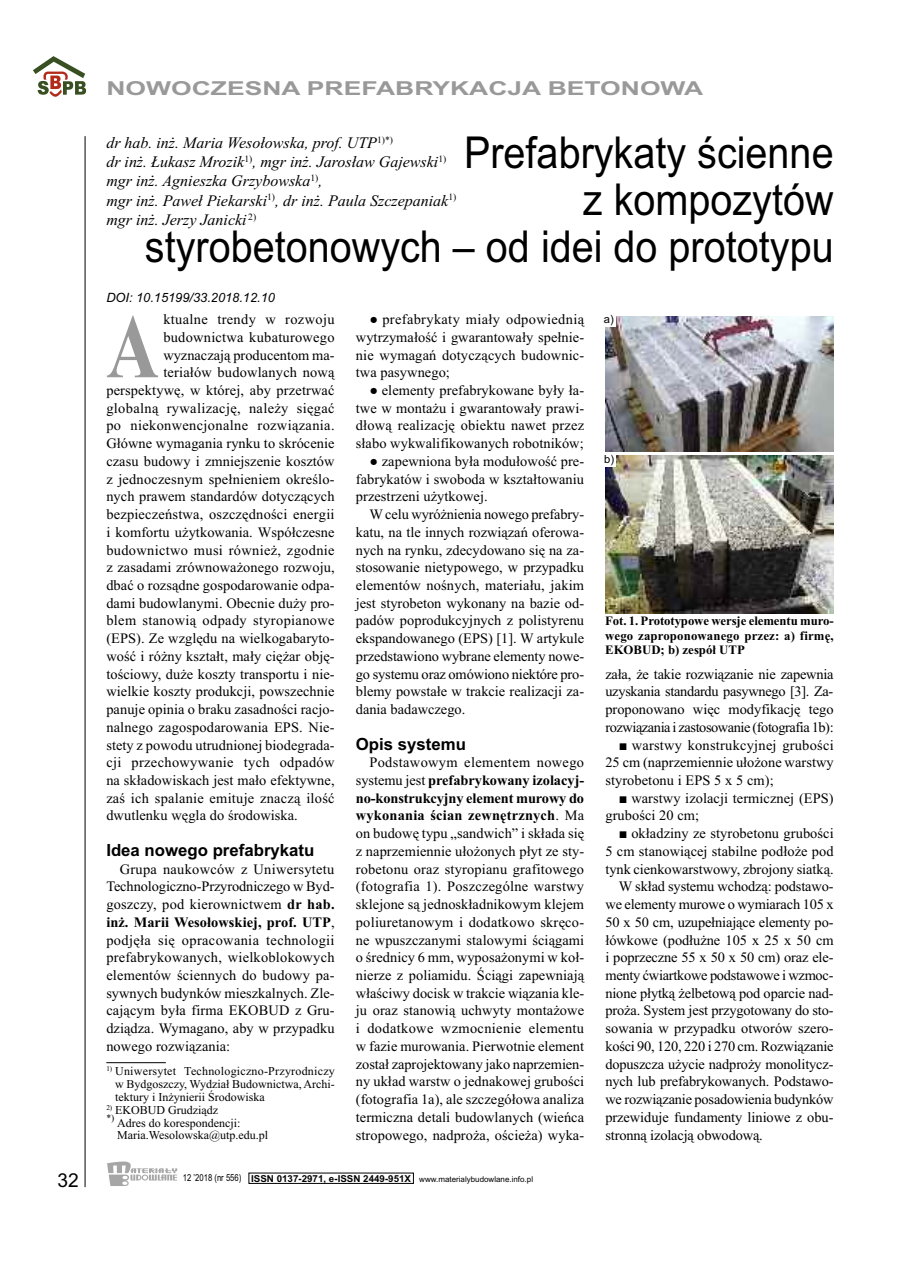
<style>
.page{position:relative;width:906px;height:1268px;background:#fff}
.page>*{position:absolute;margin:0;border:0;box-sizing:border-box;transform-origin:0 0}
.t1{font:700 91.05px "Times New Roman";color:#999;scale:.8 1}
.t2{font:43.95px/47px "Arial";color:#000;text-align:right;scale:.9 1}
.t3{font:700 19.2px "Arial";color:#999;scale:1.38 1}
.t4{font:19.2px "Arial";color:#000}
.t5{font:700 16.8px "Arial";color:#000}
.t6{font:italic 16.05px/19.2px "Times New Roman";color:#000}
.t7{font:14.4px/17.7px "Times New Roman";letter-spacing:.005em;color:#000;text-align:justify}
.t8{font:14.4px "Times New Roman";letter-spacing:.025em;color:#000}
.t9{font:14.4px "Times New Roman";letter-spacing:-.015em;color:#000}
.t10{font:700 12.75px/14.4px "Times New Roman";letter-spacing:.01em;color:#000;text-align:justify}
.t11{font:italic 12.75px "Arial";color:#000}
.t12{font:12px/12.8px "Times New Roman";color:#000;text-align:justify}
.t13{font:11.25px "Arial";color:#000}
.t14{font:7.95px "Arial";color:#000}
.s1{font-weight:700}
.s2{font-size:9.6px}
.s3{font-weight:700;font-size:9.6px}
</style>
<div class="page">
<hr style="left:85px;top:136px;width:1px;height:1050px;background:#000">
<svg style="left:107px;top:1161px;width:70px;height:24px"></svg>
<svg style="left:33px;top:56px;width:53px;height:41px"></svg>
<hr style="left:106px;top:1062px;width:60px;height:1px;background:#000">
<img style="left:605px;top:316px;width:228px;height:135px">
<img style="left:605px;top:455px;width:228px;height:158px">
<div style="left:604px;top:315px;width:11px;height:12px;background:#fff"></div>
<div style="left:604px;top:455px;width:11px;height:11px;background:#fff"></div>
<h3 class="t3" style="left:106px;top:77px;width:434px">NOWOCZESNA PREFABRYKACJA BETONOWA</h3>
<p class="t6" style="left:106px;top:133px;width:351px">dr hab. inż. Maria Wesołowska, prof. UTP<sup>1)*)<br></sup>dr inż. Łukasz Mrozik<sup>1)</sup>, mgr inż. Jarosław Gajewski<sup>1) </sup>mgr inż. Agnieszka Grzybowska<sup>1)</sup>,<br>mgr inż. Paweł Piekarski<sup>1)</sup>, dr inż. Paula Szczepaniak<sup>1) </sup>mgr inż. Jerzy Janicki <sup>2)</sup></p>
<h2 class="t2" style="left:145px;top:129px;width:766px">Prefabrykaty ścienne<br>z kompozytów<br>styrobetonowych – od idei do prototypu</h2>
<p class="t11" style="left:106px;top:290px;width:170px">DOI: 10.15199/33.2018.12.10</p>
<h1 class="t1" style="left:106px;top:292px;width:67px">A</h1>
<p class="t8" style="left:163px;top:310px;width:173px">ktualne trendy w rozwoju</p>
<p class="t7" style="left:163px;top:328px;width:173px">budownictwa kubaturowego</p>
<p class="t7" style="left:163px;top:345px;width:173px">wyznaczają producentom ma-</p>
<p class="t7" style="left:163px;top:363px;width:173px">teriałów budowlanych nową</p>
<p class="t7" style="left:106px;top:381px;width:230px">perspektywę, w której, aby przetrwać</p>
<p class="t8" style="left:106px;top:399px;width:230px">globalną rywalizację, należy sięgać</p>
<p class="t8" style="left:106px;top:417px;width:230px">po niekonwencjonalne rozwiązania.</p>
<p class="t7" style="left:106px;top:434px;width:230px">Główne wymagania rynku to skrócenie</p>
<p class="t7" style="left:106px;top:452px;width:230px">czasu budowy i zmniejszenie kosztów</p>
<p class="t7" style="left:106px;top:469px;width:230px">z jednoczesnym spełnieniem określo-</p>
<p class="t7" style="left:106px;top:487px;width:230px">nych prawem standardów dotyczących</p>
<p class="t7" style="left:106px;top:505px;width:230px">bezpieczeństwa, oszczędności energii</p>
<p class="t7" style="left:106px;top:523px;width:230px">i komfortu użytkowania. Współczesne</p>
<p class="t8" style="left:106px;top:541px;width:230px">budownictwo musi również, zgodnie</p>
<p class="t7" style="left:106px;top:558px;width:230px">z zasadami zrównoważonego rozwoju,</p>
<p class="t7" style="left:106px;top:576px;width:230px">dbać o rozsądne gospodarowanie odpa-</p>
<p class="t7" style="left:106px;top:593px;width:230px">dami budowlanymi. Obecnie duży pro-</p>
<p class="t8" style="left:106px;top:612px;width:230px">blem stanowią odpady styropianowe</p>
<p class="t7" style="left:106px;top:629px;width:230px">(EPS). Ze względu na wielkogabaryto-</p>
<p class="t7" style="left:106px;top:647px;width:230px">wość i różny kształt, mały ciężar obję-</p>
<p class="t7" style="left:106px;top:664px;width:230px">tościowy, duże koszty transportu i nie-</p>
<p class="t7" style="left:106px;top:682px;width:230px">wielkie koszty produkcji, powszechnie</p>
<p class="t7" style="left:106px;top:700px;width:230px">panuje opinia o braku zasadności racjo-</p>
<p class="t7" style="left:106px;top:717px;width:230px">nalnego zagospodarowania EPS. Nie-</p>
<p class="t7" style="left:106px;top:735px;width:230px">stety z powodu utrudnionej biodegrada-</p>
<p class="t8" style="left:106px;top:753px;width:230px">cji przechowywanie tych odpadów</p>
<p class="t7" style="left:106px;top:771px;width:230px">na składowiskach jest mało efektywne,</p>
<p class="t7" style="left:106px;top:788px;width:230px">zaś ich spalanie emituje znaczą ilość</p>
<p class="t7" style="left:106px;top:806px;width:193px">dwutlenku węgla do środowiska.</p>
<p class="t5" style="left:106px;top:840px;width:210px">Idea nowego prefabrykatu</p>
<p class="t7" style="left:106px;top:859px;width:230px;text-indent:14px">Grupa naukowców z Uniwersytetu Technologiczno-Przyrodniczego w Byd&shy;goszczy, pod kierownictwem <span class="s1">dr hab. inż. Marii Wesołowskiej, prof. UTP</span>, podjęła się opracowania technologii prefabrykowanych, wielkoblokowych elementów ściennych do budowy pa&shy;sywnych budynków mieszkalnych. Zle&shy;cającym była firma EKOBUD z Gru&shy;dziądza. Wymagano, aby w przypadku nowego rozwiązania:</p>
<p class="t12" style="left:115px;top:1064px;width:221px;text-indent:-9px"><sup>1)</sup> Uniwersytet Technologiczno-Przyrodniczy w Bydgoszczy, Wydział Budownictwa, Archi&shy;tektury i Inżynierii Środowiska</p>
<p class="t12" style="left:106px;top:1102px;width:113px"><sup>2)</sup> EKOBUD Grudziądz</p>
<p class="t12" style="left:106px;top:1115px;width:136px"><sup>*)</sup> Adres do korespondencji:</p>
<p class="t12" style="left:117px;top:1128px;width:152px">Maria.Wesolowska@utp.edu.pl</p>
<p class="t7" style="left:356px;top:310px;width:230px;text-indent:13px">● prefabrykaty miały odpowiednią wytrzymałość i gwarantowały spełnie&shy;nie wymagań dotyczących budownic&shy;twa pasywnego;</p>
<p class="t7" style="left:356px;top:381px;width:230px;text-indent:14px">● elementy prefabrykowane były ła&shy;twe w montażu i gwarantowały prawi&shy;dłową realizację obiektu nawet przez słabo wykwalifikowanych robotników;</p>
<p class="t7" style="left:356px;top:452px;width:230px;text-indent:14px">● zapewniona była modułowość pre&shy;fabrykatów i swoboda w kształtowaniu przestrzeni użytkowej.</p>
<p class="t7" style="left:356px;top:505px;width:230px;text-indent:14px">W celu wyróżnienia nowego prefabry&shy;katu, na tle innych rozwiązań oferowa&shy;nych na rynku, zdecydowano się na za&shy;stosowanie nietypowego, w przypadku elementów nośnych, materiału, jakim jest styrobeton wykonany na bazie od&shy;padów poprodukcyjnych z polistyrenu ekspandowanego (EPS) [1]. W artykule przedstawiono wybrane elementy nowe&shy;go systemu oraz omówiono niektóre pro&shy;blemy powstałe w trakcie realizacji za&shy;dania badawczego.</p>
<p class="t5" style="left:356px;top:733px;width:112px">Opis systemu</p>
<p class="t7" style="left:356px;top:753px;width:230px;text-indent:14px">Podstawowym elementem nowego systemu jest <span class="s1">prefabrykowany izolacyj&shy;no-konstrukcyjny element murowy do wykonania ścian zewnętrznych</span>. Ma on budowę typu „sandwich” i składa się z naprzemiennie ułożonych płyt ze sty&shy;robetonu oraz styropianu grafitowego (fotografia 1). Poszczególne warstwy sklejone są jednoskładnikowym klejem poliuretanowym i dodatkowo skręco&shy;ne wpuszczanymi stalowymi ściągami o średnicy 6 mm, wyposażonymi w koł&shy;nierze z poliamidu. Ściągi zapewniają właściwy docisk w trakcie wiązania kle&shy;ju oraz stanowią uchwyty montażowe i dodatkowe wzmocnienie elementu w fazie murowania. Pierwotnie element został zaprojektowany jako naprzemien&shy;ny układ warstw o jednakowej grubości (fotografia 1a), ale szczegółowa analiza termiczna detali budowlanych (wieńca stropowego, nadproża, ościeża) wyka-</p>
<h3 class="t4" style="left:57px;top:1168px;width:23px">32</h3>
<p class="t14" style="left:183px;top:1174px;width:352px"><span class="s2">12 ’2018 (nr 556)</span> <span class="s3">ISSN 0137-2971, e-ISSN 2449-951X</span> www.materialybudowlane.info.pl</p>
<p class="t13" style="left:604px;top:313px;width:11px">a)</p>
<p class="t13" style="left:604px;top:452px;width:11px">b)</p>
<p class="t10" style="left:605px;top:613px;width:230px">Fot. 1. Prototypowe wersje elementu muro&shy;wego zaproponowanego przez: a) firmę, EKOBUD; b) zespół UTP</p>
<p class="t7" style="left:605px;top:664px;width:230px">zała, że takie rozwiązanie nie zapewnia uzyskania standardu pasywnego [3]. Za&shy;proponowano więc modyfikację tego rozwiązania i zastosowanie (fotografia 1b):</p>
<p class="t7" style="left:605px;top:735px;width:230px;text-indent:14px">■ warstwy konstrukcyjnej grubości 25 cm (naprzemiennie ułożone warstwy styrobetonu i EPS 5 x 5 cm);</p>
<p class="t7" style="left:605px;top:788px;width:230px;text-indent:13px">■ warstwy izolacji termicznej (EPS) grubości 20 cm;</p>
<p class="t7" style="left:619px;top:824px;width:216px">■ okładziny ze styrobetonu grubości</p>
<p class="t7" style="left:605px;top:841px;width:230px">5 cm stanowiącej stabilne podłoże pod</p>
<p class="t7" style="left:605px;top:859px;width:230px">tynk cienkowarstwowy, zbrojony siatką.</p>
<p class="t7" style="left:619px;top:877px;width:216px">W skład systemu wchodzą: podstawo-</p>
<p class="t7" style="left:605px;top:895px;width:230px">we elementy murowe o wymiarach 105 x</p>
<p class="t7" style="left:605px;top:912px;width:230px">50 x 50 cm, uzupełniające elementy po-</p>
<p class="t7" style="left:605px;top:930px;width:230px">łówkowe (podłużne 105 x 25 x 50 cm</p>
<p class="t7" style="left:605px;top:948px;width:230px">i poprzeczne 55 x 50 x 50 cm) oraz ele-</p>
<p class="t9" style="left:605px;top:966px;width:230px">menty ćwiartkowe podstawowe i wzmoc-</p>
<p class="t7" style="left:605px;top:983px;width:230px">nione płytką żelbetową pod oparcie nad-</p>
<p class="t7" style="left:605px;top:1001px;width:229px">proża. System jest przygotowany do sto-</p>
<p class="t7" style="left:605px;top:1019px;width:230px">sowania w przypadku otworów szero-</p>
<p class="t9" style="left:605px;top:1037px;width:230px">kości 90, 120, 220 i 270 cm. Rozwiązanie</p>
<p class="t7" style="left:605px;top:1054px;width:230px">dopuszcza użycie nadproży monolitycz-</p>
<p class="t7" style="left:605px;top:1072px;width:230px">nych lub prefabrykowanych. Podstawo-</p>
<p class="t7" style="left:605px;top:1089px;width:230px">we rozwiązanie posadowienia budynków</p>
<p class="t7" style="left:605px;top:1107px;width:230px">przewiduje fundamenty liniowe z obu-</p>
<p class="t7" style="left:605px;top:1125px;width:159px">stronną izolacją obwodową.</p>
</div>
